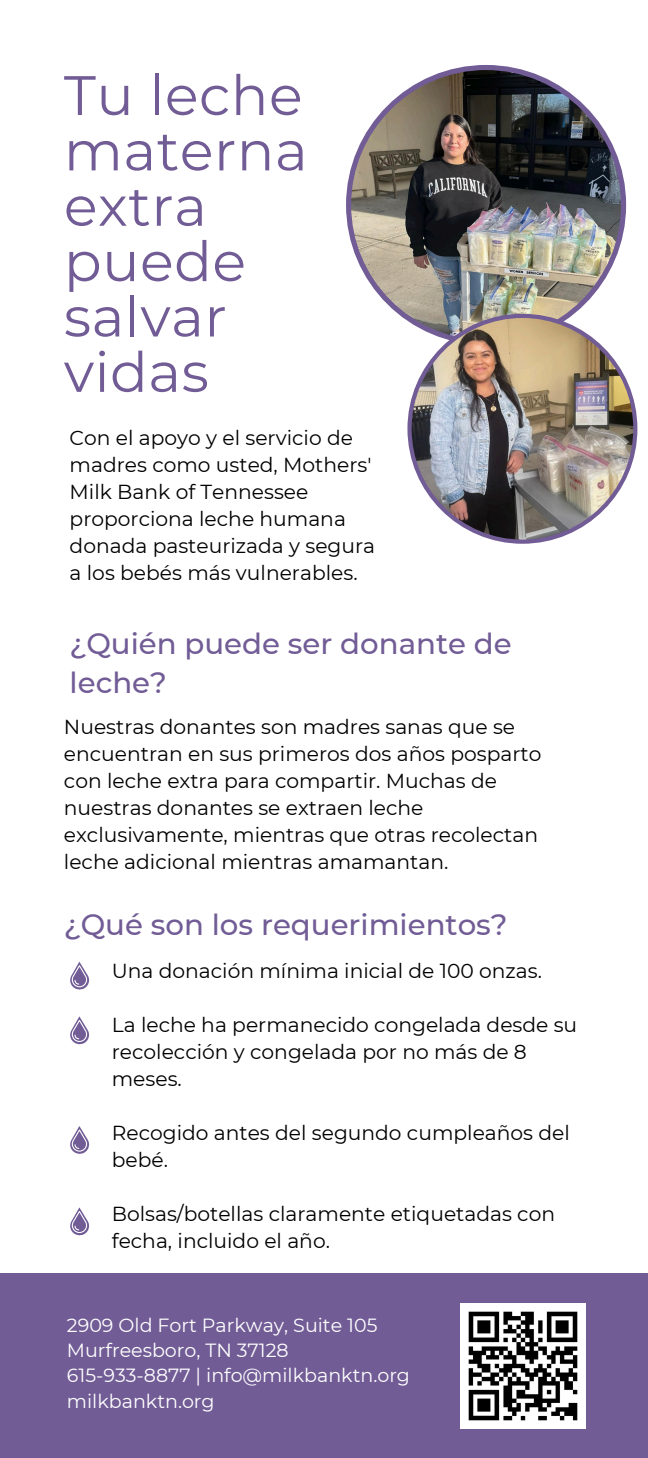
<style>
.page{position:relative;width:648px;height:1458px;background:#fff}
.page>*{position:absolute;margin:0;border:0;box-sizing:border-box;transform-origin:0 0}
.t1{font:55.57px/55.4px "Montserrat";letter-spacing:.01em;color:#715c96}
.t2{font:500 29.25px/38.7px "Montserrat";color:#715c96}
.t3{font:20.25px/27px "Montserrat";color:#000}
.t4{font:19.12px/25.4px "Montserrat";color:#fff}
</style>
<div class="page">
<img style="left:346px;top:65px;width:280px;height:256px">
<div style="left:0;top:1273px;width:648px;height:185px;background:#715c96"></div>
<img style="left:460px;top:1304px;width:125px;height:124px">
<img style="left:407px;top:314px;width:230px;height:230px">
<svg style="left:70px;top:962px;width:20px;height:28px"></svg>
<svg style="left:70px;top:1016px;width:20px;height:29px"></svg>
<svg style="left:70px;top:1126px;width:20px;height:28px"></svg>
<svg style="left:70px;top:1207px;width:20px;height:29px"></svg>
<p class="t1" style="left:64px;top:67px;width:245px">Tu leche materna extra puede salvar vidas</p>
<p class="t3" style="left:70px;top:424px;width:307px">Con el apoyo y el servicio de madres como usted, Mothers'<br>Milk Bank of Tennessee proporciona leche humana donada pasteurizada y segura a los bebés más vulnerables.</p>
<p class="t2" style="left:70px;top:624px;width:444px">¿Quién puede ser donante de leche?</p>
<h2 class="t3" style="left:64px;top:713px;width:479px">Nuestras donantes son madres sanas que se encuentran en sus primeros dos años posparto con leche extra para compartir. Muchas de nuestras donantes se extraen leche exclusivamente, mientras que otras recolectan leche adicional mientras amamantan.</h2>
<p class="t2" style="left:64px;top:905px;width:445px">¿Qué son los requerimientos?</p>
<p class="t3" style="left:112px;top:957px;width:432px">Una donación mínima inicial de 100 onzas.</p>
<p class="t3" style="left:112px;top:1011px;width:467px">La leche ha permanecido congelada desde su recolección y congelada por no más de 8 meses.</p>
<p class="t3" style="left:112px;top:1119px;width:460px">Recogido antes del segundo cumpleaños del bebé.</p>
<p class="t3" style="left:112px;top:1200px;width:445px">Bolsas/botellas claramente etiquetadas con fecha, incluido el año.</p>
<h2 class="t4" style="left:67px;top:1312px;width:312px">2909 Old Fort Parkway, Suite 105<br>Murfreesboro, TN 37128</h2>
<p class="t4" style="left:67px;top:1363px;width:345px">615-933-8877 | info@milkbanktn.org</p>
<p class="t4" style="left:67px;top:1388px;width:149px">milkbanktn.org</p>
</div>
